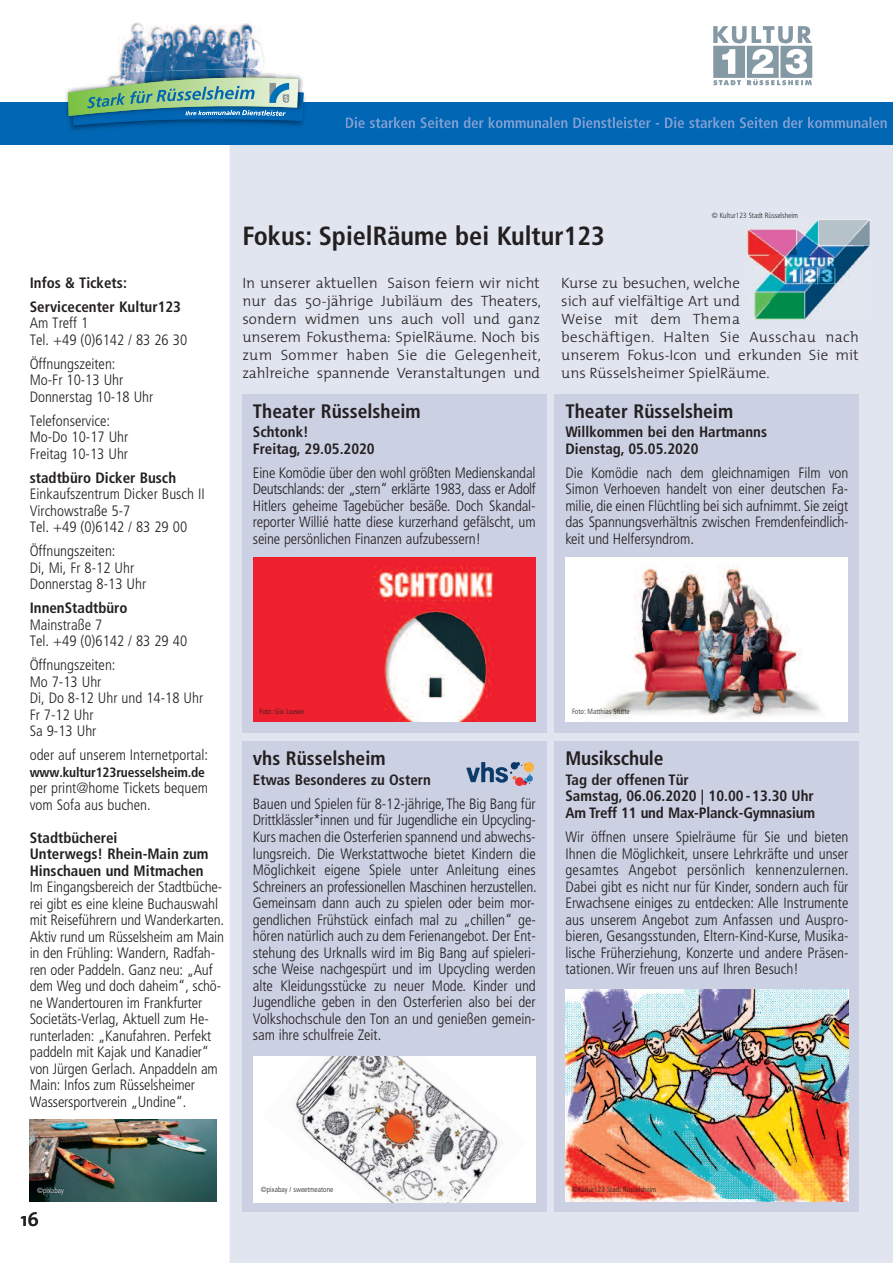
<style>
.page{position:relative;width:893px;height:1263px;background:#fff}
.page>*{position:absolute;margin:0;border:0;box-sizing:border-box;transform-origin:0 0}
.t1{font:700 condensed 26.25px "Frutiger";color:#231f20}
.t2{font:700 condensed 19.5px "Frutiger";color:#231f20}
.t3{font:600 19.5px "The Mix";color:#231f20}
.t4{font:300 condensed 15px/16.5px "Frutiger";letter-spacing:-.005em;color:#231f20;text-align:justify}
.t5{font:300 condensed 15px/16.5px "Frutiger LT Std";letter-spacing:-.01em;color:#231f20}
.t6{font:300 15px/18px "The Mix";color:#231f20;text-align:justify}
.t7{font:700 condensed 15px/16.5px "Frutiger";color:#231f20}
.t8{font:700 condensed 15px/24px "Frutiger LT Std";color:#231f20}
.t9{font:700 condensed 13.5px "Frutiger LT Std";letter-spacing:-.01em;color:#231f20}
.t10{font:300 condensed 7.5px "Frutiger";color:#231f20}
.t11{font:300 condensed 7.5px "Frutiger";color:#fff}
</style>
<div class="page">
<div style="left:230px;top:145px;width:663px;height:1118px;background:#e1e5ef"></div>
<div style="left:0;top:102px;width:893px;height:43px;background:#0166b3"></div>
<svg style="left:713px;top:26px;width:99px;height:59px"></svg>
<svg style="left:346px;top:117px;width:105px;height:11px"></svg>
<div style="left:242px;top:742px;width:304px;height:470px;background:#cbd0e2"></div>
<div style="left:253px;top:1056px;width:283px;height:146px;background:#fff"></div>
<img style="left:292px;top:1056px;width:211px;height:146px">
<div style="left:555px;top:742px;width:304px;height:470px;background:#cbd0e2"></div>
<img style="left:566px;top:989px;width:282px;height:212px">
<div style="left:555px;top:394px;width:304px;height:339px;background:#cbd0e2"></div>
<div style="left:566px;top:558px;width:282px;height:164px;background:#fff"></div>
<img style="left:585px;top:565px;width:237px;height:157px">
<div style="left:242px;top:394px;width:304px;height:339px;background:#cbd0e2"></div>
<img style="left:253px;top:558px;width:283px;height:164px">
<img style="left:30px;top:1120px;width:187px;height:81px">
<img style="left:31px;top:1182px;width:43px;height:20px">
<img style="left:118px;top:22px;width:147px;height:46px">
<img style="left:69px;top:125px;width:232px;height:5px">
<img style="left:66px;top:102px;width:2px;height:15px">
<img style="left:118px;top:68px;width:158px;height:6px">
<img style="left:66px;top:91px;width:2px;height:11px">
<img style="left:68px;top:74px;width:236px;height:51px">
<img style="left:747px;top:220px;width:123px;height:99px">
<svg style="left:466px;top:762px;width:68px;height:24px"></svg>
<p class="t8" style="left:30px;top:272px;width:153px">Infos &amp; Tickets:<br>Servicecenter Kultur123</p>
<p class="t5" style="left:30px;top:316px;width:159px">Am Treff 1<br>Tel. +49 (0)6142 / 83 26 30</p>
<p class="t5" style="left:30px;top:356px;width:125px">Öffnungszeiten:<br>Mo-Fr 10-13 Uhr<br>Donnerstag 10-18 Uhr</p>
<p class="t5" style="left:30px;top:413px;width:100px">Telefonservice:<br>Mo-Do 10-17 Uhr<br>Freitag 10-13 Uhr</p>
<p class="t8" style="left:30px;top:467px;width:148px">stadtbüro Dicker Busch</p>
<p class="t5" style="left:30px;top:487px;width:176px">Einkaufszentrum Dicker Busch II<br>Virchowstraße 5-7<br>Tel. +49 (0)6142 / 83 29 00</p>
<p class="t5" style="left:30px;top:544px;width:118px">Öffnungszeiten:<br>Di, Mi, Fr 8-12 Uhr<br>Donnerstag 8-13 Uhr</p>
<p class="t8" style="left:30px;top:597px;width:99px">InnenStadtbüro</p>
<p class="t5" style="left:30px;top:617px;width:159px">Mainstraße 7<br>Tel. +49 (0)6142 / 83 29 40</p>
<p class="t5" style="left:30px;top:658px;width:175px">Öffnungszeiten:<br>Mo 7-13 Uhr<br>Di, Do 8-12 Uhr und 14-18 Uhr<br>Fr 7-12 Uhr<br>Sa 9-13 Uhr</p>
<p class="t5" style="left:30px;top:748px;width:180px">oder auf unserem Internetportal:</p>
<p class="t9" style="left:30px;top:766px;width:177px">www.kultur123ruesselsheim.de</p>
<p class="t5" style="left:30px;top:781px;width:180px">per print@home Tickets bequem vom Sofa aus buchen.</p>
<p class="t8" style="left:30px;top:827px;width:89px">Stadtbücherei</p>
<p class="t7" style="left:30px;top:847px;width:180px">Unterwegs! Rhein-Main zum<br>Hinschauen und Mitmachen</p>
<p class="t5" style="left:30px;top:880px;width:196px">Im Eingangsbereich der Stadtbüche&shy;rei gibt es eine kleine Buchauswahl mit Reiseführern und Wanderkarten.<br>Aktiv rund um Rüsselsheim am Main in den Frühling: Wandern, Radfah&shy;ren oder Paddeln. Ganz neu: „Auf dem Weg und doch daheim“, schö&shy;ne Wandertouren im Frankfurter Societäts-Verlag, Aktuell zum He&shy;runterladen: „Kanufahren. Perfekt paddeln mit Kajak und Kanadier“ von Jürgen Gerlach. Anpaddeln am Main: Infos zum Rüsselsheimer Wassersportverein „Undine“.</p>
<p class="t10" style="left:712px;top:213px;width:88px">© Kultur123 Stadt Rüsselsheim</p>
<h1 class="t1" style="left:242px;top:225px;width:364px">Fokus: SpielRäume bei Kultur123</h1>
<p class="t6" style="left:242px;top:273px;width:300px">In unserer aktuellen Saison feiern wir nicht nur das 50-jährige Jubiläum des Theaters, sondern widmen uns auch voll und ganz unserem Fokusthema: SpielRäume. Noch bis zum Sommer haben Sie die Gelegenheit, zahlreiche spannende Veranstaltungen und</p>
<p class="t6" style="left:561px;top:273px;width:299px;text-align:left">Kurse zu besuchen, welche<br>sich auf vielfältige Art und<br>Weise mit dem Thema<br>beschäftigen. Halten Sie Ausschau nach unserem Fokus-Icon und erkunden Sie mit uns Rüsselsheimer SpielRäume.</p>
<h2 class="t2" style="left:253px;top:403px;width:169px">Theater Rüsselsheim</h2>
<p class="t7" style="left:253px;top:425px;width:123px">Schtonk!<br>Freitag, 29.05.2020</p>
<p class="t4" style="left:253px;top:466px;width:284px">Eine Komödie über den wohl größten Medienskandal Deutschlands: der „stern“ erklärte 1983, dass er Adolf Hitlers geheime Tagebücher besäße. Doch Skandal&shy;reporter Willié hatte diese kurzerhand gefälscht, um seine persönlichen Finanzen aufzubessern!</p>
<h2 class="t2" style="left:565px;top:403px;width:169px">Theater Rüsselsheim</h2>
<p class="t7" style="left:565px;top:425px;width:203px">Willkommen bei den Hartmanns<br>Dienstag, 05.05.2020</p>
<p class="t4" style="left:565px;top:466px;width:285px">Die Komödie nach dem gleichnamigen Film von Simon Verhoeven handelt von einer deutschen Fa&shy;milie, die einen Flüchtling bei sich aufnimmt. Sie zeigt das Spannungsverhältnis zwischen Fremdenfeindlich&shy;keit und Helfersyndrom.</p>
<p class="t10" style="left:260px;top:708px;width:46px">Foto: Gio Loewe</p>
<h2 class="t2" style="left:253px;top:751px;width:134px">vhs Rüsselsheim</h2>
<p class="t7" style="left:253px;top:773px;width:180px">Etwas Besonderes zu Ostern</p>
<p class="t4" style="left:253px;top:797px;width:285px">Bauen und Spielen für 8-12-jährige, The Big Bang für Drittklässler*innen und für Jugendliche ein Upcycling-Kurs machen die Osterferien spannend und abwechs&shy;lungsreich. Die Werkstattwoche bietet Kindern die Möglichkeit eigene Spiele unter Anleitung eines Schreiners an professionellen Maschinen herzustellen.<br>Gemeinsam dann auch zu spielen oder beim mor&shy;gendlichen Frühstück einfach mal zu „chillen“ ge&shy;hören natürlich auch zu dem Ferienangebot. Der Ent&shy;stehung des Urknalls wird im Big Bang auf spieleri&shy;sche Weise nachgespürt und im Upcycling werden alte Kleidungsstücke zu neuer Mode. Kinder und Jugendliche geben in den Osterferien also bei der Volkshochschule den Ton an und genießen gemein&shy;sam ihre schulfreie Zeit.</p>
<p class="t10" style="left:572px;top:708px;width:59px">Foto: Matthias Stutte</p>
<h2 class="t2" style="left:565px;top:751px;width:100px">Musikschule</h2>
<p class="t7" style="left:565px;top:773px;width:251px">Tag der offenen Tür<br>Samstag, 06.06.2020 | 10.00 -13.30 Uhr<br>Am Treff 11 und Max-Planck-Gymnasium</p>
<p class="t4" style="left:565px;top:830px;width:285px">Wir öffnen unsere Spielräume für Sie und bieten Ihnen die Möglichkeit, unsere Lehrkräfte und unser gesamtes Angebot persönlich kennenzulernen.<br>Dabei gibt es nicht nur für Kinder, sondern auch für Erwachsene einiges zu entdecken: Alle Instrumente aus unserem Angebot zum Anfassen und Auspro&shy;bieren, Gesangsstunden, Eltern-Kind-Kurse, Musika&shy;lische Früherziehung, Konzerte und andere Präsen&shy;tationen. Wir freuen uns auf Ihren Besuch!</p>
<p class="t11" style="left:37px;top:1187px;width:28px">©pixabay</p>
<p class="t10" style="left:261px;top:1187px;width:74px">©pixabay / sweetmeatone</p>
<h2 class="t3" style="left:21px;top:1203px;width:19px">16</h2>
<p class="t10" style="left:572px;top:1187px;width:86px">©Kultur123 Stadt Rüsselsheim</p>
</div>
